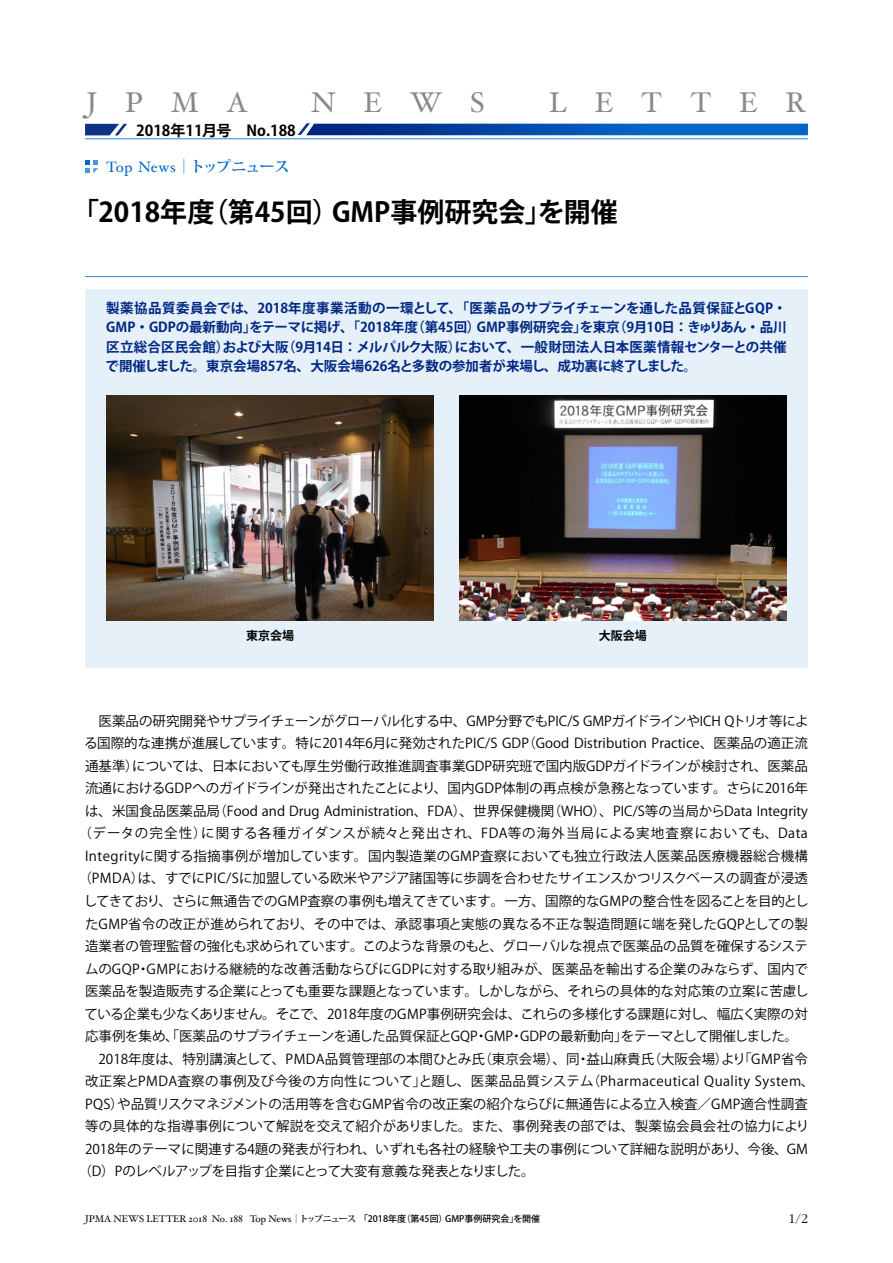
<style>
.page{position:relative;width:893px;height:1263px;background:#fff}
.page>*{position:absolute;margin:0;border:0;box-sizing:border-box;transform-origin:0 0}
.t1{font:28.5px "Hoefler Text";letter-spacing:.985em;color:#898989}
.t2{font:700 27px "Koz Go Pr 6 N";color:#000}
.t3{font:700 15px "Koz Go Pr 6 N";color:#000}
.t4{font:700 15px "Koz Min Pr 6 N";letter-spacing:-.065em;color:#0266c8}
.t5{font:300 13.8px "Garamond";color:#000}
.t6{font:13.5px "Koz Go Pr 6 N";color:#000}
.t7{font:700 13.5px/19.5px "Koz Go Pr 6 N";color:#002782;text-align:justify}
.t8{font:13.5px "Koz Go Pr 6 N";letter-spacing:-.02em;color:#000}
.t9{font:13.5px "Koz Go Pr 6 N";letter-spacing:.03em;color:#000}
.t10{font:13.5px "Koz Go Pr 6 N";letter-spacing:.02em;color:#000}
.t11{font:13.5px "Koz Go Pr 6 N";letter-spacing:.055em;color:#000}
.t12{font:700 12px "Koz Go Pr 6 N";color:#000}
.t13{font:9.75px "Hoefler Text";color:#000}
.s1{font-family:"Hoefler Text";font-weight:400}
.s2{font-family:"Koz Min Pro";font-size:9px}
.s3{font-family:"Koz Min Pro";font-weight:700;font-size:9px}
.s4{font-family:"Koz Go Pr 6 N";font-weight:500;font-size:9px}
</style>
<div class="page">
<div style="left:85px;top:289px;width:723px;height:379px;background:#e6f0f9"></div>
<hr style="left:85px;top:276px;width:723px;height:1px;background:#3585d3">
<svg style="left:85px;top:124px;width:42px;height:11px"></svg>
<svg style="left:298px;top:123px;width:510px;height:12px;background:#135ab3"></svg>
<hr style="left:85px;top:139px;width:723px;height:1px;background:#3585d3">
<svg style="left:85px;top:160px;width:13px;height:13px"></svg>
<img style="left:106px;top:395px;width:328px;height:226px">
<img style="left:459px;top:395px;width:328px;height:226px">
<h1 class="t1" style="left:87px;top:85px;width:163px">JPMA</h1>
<h1 class="t1" style="left:311px;top:85px;width:175px">NEWS</h1>
<h1 class="t1" style="left:549px;top:85px;width:259px">LETTER</h1>
<p class="t3" style="left:136px;top:122px;width:161px">2018年11月号　No.188</p>
<p class="t4" style="left:106px;top:158px;width:185px"><span class="s1">Top News</span>｜トップニュース</p>
<h2 class="t2" style="left:72px;top:196px;width:547px">「2018年度（第45回）GMP事例研究会」を開催</h2>
<p class="t7" style="left:106px;top:298px;width:683px">製薬協品質委員会では、2018年度事業活動の一環として、「医薬品のサプライチェーンを通した品質保証とGQP・GMP・GDPの最新動向」をテーマに掲げ、「2018年度（第45回）GMP事例研究会」を東京（9月10日：きゅりあん・品川区立総合区民会館）および大阪（9月14日：メルパルク大阪）において、一般財団法人日本医薬情報センターとの共催で開催しました。東京会場857名、大阪会場626名と多数の参加者が来場し、成功裏に終了しました。</p>
<p class="t12" style="left:246px;top:629px;width:49px">東京会場</p>
<p class="t12" style="left:599px;top:629px;width:49px">大阪会場</p>
<p class="t8" style="left:85px;top:713px;width:725px">　医薬品の研究開発やサプライチェーンがグローバル化する中、GMP分野でもPIC/S GMPガイドラインやICH Qトリオ等によ</p>
<p class="t6" style="left:84px;top:736px;width:725px">る国際的な連携が進展しています。特に2014年6月に発効されたPIC/S GDP（Good Distribution Practice、医薬品の適正流</p>
<p class="t6" style="left:85px;top:758px;width:724px">通基準）については、日本においても厚生労働行政推進調査事業GDP研究班で国内版GDPガイドラインが検討され、医薬品</p>
<p class="t6" style="left:85px;top:781px;width:724px">流通におけるGDPへのガイドラインが発出されたことにより、国内GDP体制の再点検が急務となっています。さらに2016年</p>
<p class="t6" style="left:85px;top:803px;width:724px">は、米国食品医薬品局（Food and Drug Administration、FDA）、世界保健機関（WHO）、PIC/S等の当局からData Integrity</p>
<p class="t11" style="left:79px;top:826px;width:731px">（データの完全性）に関する各種ガイダンスが続々と発出され、FDA等の海外当局による実地査察においても、Data</p>
<p class="t10" style="left:85px;top:848px;width:724px">Integrityに関する指摘事例が増加しています。国内製造業のGMP査察においても独立行政法人医薬品医療機器総合機構</p>
<p class="t6" style="left:79px;top:871px;width:731px">（PMDA）は、すでにPIC/Sに加盟している欧米やアジア諸国等に歩調を合わせたサイエンスかつリスクベースの調査が浸透</p>
<p class="t6" style="left:84px;top:893px;width:726px">してきており、さらに無通告でのGMP査察の事例も増えてきています。一方、国際的なGMPの整合性を図ることを目的とし</p>
<p class="t6" style="left:85px;top:916px;width:724px">たGMP省令の改正が進められており、その中では、承認事項と実態の異なる不正な製造問題に端を発したGQPとしての製</p>
<p class="t6" style="left:85px;top:938px;width:725px">造業者の管理監督の強化も求められています。このような背景のもと、グローバルな視点で医薬品の品質を確保するシステ</p>
<p class="t6" style="left:85px;top:961px;width:724px">ムのGQP・GMPにおける継続的な改善活動ならびにGDPに対する取り組みが、医薬品を輸出する企業のみならず、国内で</p>
<p class="t6" style="left:85px;top:983px;width:725px">医薬品を製造販売する企業にとっても重要な課題となっています。しかしながら、それらの具体的な対応策の立案に苦慮し</p>
<p class="t6" style="left:85px;top:1006px;width:725px">ている企業も少なくありません。そこで、2018年度のGMP事例研究会は、これらの多様化する課題に対し、幅広く実際の対</p>
<p class="t8" style="left:85px;top:1028px;width:715px">応事例を集め、「医薬品のサプライチェーンを通した品質保証とGQP・GMP・GDPの最新動向」をテーマとして開催しました。</p>
<p class="t6" style="left:85px;top:1051px;width:724px">　2018年度は、特別講演として、PMDA品質管理部の本間ひとみ氏（東京会場）、同・益山麻貴氏（大阪会場）より「GMP省令</p>
<p class="t9" style="left:85px;top:1073px;width:731px">改正案とPMDA査察の事例及び今後の方向性について」と題し、医薬品品質システム（Pharmaceutical Quality System、</p>
<p class="t6" style="left:85px;top:1096px;width:724px">PQS）や品質リスクマネジメントの活用等を含むGMP省令の改正案の紹介ならびに無通告による立入検査／GMP適合性調査</p>
<p class="t6" style="left:85px;top:1118px;width:726px">等の具体的な指導事例について解説を交えて紹介がありました。また、事例発表の部では、製薬協会員会社の協力により</p>
<p class="t6" style="left:85px;top:1141px;width:724px">2018年のテーマに関連する4題の発表が行われ、いずれも各社の経験や工夫の事例について詳細な説明があり、今後、GM</p>
<p class="t8" style="left:79px;top:1163px;width:458px">（D）Pのレベルアップを目指す企業にとって大変有意義な発表となりました。</p>
<p class="t13" style="left:85px;top:1213px;width:457px">JPMA NEWS LETTER 2018 No. 188 Top News<span class="s2">｜</span><span class="s3">トップニュース</span> <span class="s4">「2018年度（第45回）GMP事例研究会」を開催</span></p>
<p class="t5" style="left:789px;top:1211px;width:21px">1/2</p>
</div>
